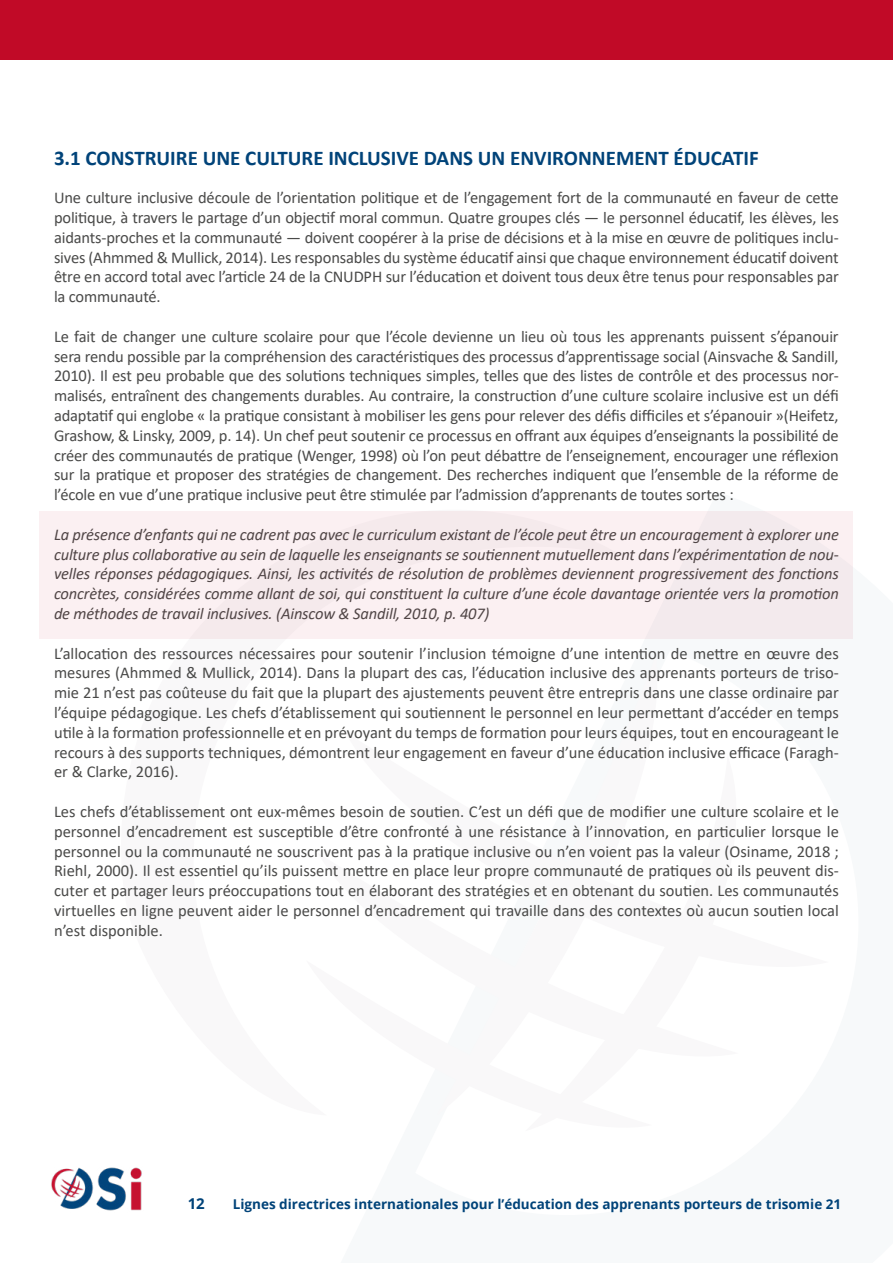
<style>
.page{position:relative;width:893px;height:1263px;background:#fff}
.page>*{position:absolute;margin:0;border:0;box-sizing:border-box;transform-origin:0 0}
.t1{font:700 21px "Calibri";color:#004379}
.t2{font:16.5px/19.8px "Calibri";letter-spacing:-.01em;color:#4a4a49;text-align:justify}
.t3{font:italic 16.5px/19.8px "Calibri";letter-spacing:-.01em;color:#4a4a49;text-align:justify}
.t4{font:700 15px "Open Sans";color:#004379}
.t5{font:700 13.5px "Open Sans";color:#004379}
</style>
<div class="page">
<div style="left:0;top:0;width:893px;height:60px;background:#c10a27"></div>
<img style="left:51px;top:1167px;width:91px;height:44px">
<div style="left:39px;top:511px;width:813px;height:127px;background:#fbf0f2"></div>
<p class="t1" style="left:54px;top:143px;width:706px">3.1 CONSTRUIRE UNE CULTURE INCLUSIVE DANS UN ENVIRONNEMENT ÉDUCATIF</p>
<p class="t2" style="left:54px;top:187px;width:786px">Une culture inclusive découle de l’orientation politique et de l’engagement fort de la communauté en faveur de cette politique, à travers le partage d’un objectif moral commun. Quatre groupes clés — le personnel éducatif, les élèves, les aidants-proches et la communauté — doivent coopérer à la prise de décisions et à la mise en œuvre de politiques inclu&shy;sives (Ahmmed &amp; Mullick, 2014). Les responsables du système éducatif ainsi que chaque environnement éducatif doivent être en accord total avec l’article 24 de la CNUDPH sur l’éducation et doivent tous deux être tenus pour responsables par la communauté.</p>
<p class="t2" style="left:54px;top:326px;width:786px">Le fait de changer une culture scolaire pour que l’école devienne un lieu où tous les apprenants puissent s’épanouir sera rendu possible par la compréhension des caractéristiques des processus d’apprentissage social (Ainsvache &amp; Sandill, 2010). Il est peu probable que des solutions techniques simples, telles que des listes de contrôle et des processus nor&shy;malisés, entraînent des changements durables. Au contraire, la construction d’une culture scolaire inclusive est un défi adaptatif qui englobe « la pratique consistant à mobiliser les gens pour relever des défis difficiles et s’épanouir »(Heifetz, Grashow, &amp; Linsky, 2009, p. 14). Un chef peut soutenir ce processus en offrant aux équipes d’enseignants la possibilité de créer des communautés de pratique (Wenger, 1998) où l’on peut débattre de l’enseignement, encourager une réflexion sur la pratique et proposer des stratégies de changement. Des recherches indiquent que l’ensemble de la réforme de l’école en vue d’une pratique inclusive peut être stimulée par l’admission d’apprenants de toutes sortes :</p>
<p class="t3" style="left:54px;top:524px;width:786px">La présence d’enfants qui ne cadrent pas avec le curriculum existant de l’école peut être un encouragement à explorer une culture plus collaborative au sein de laquelle les enseignants se soutiennent mutuellement dans l’expérimentation de nou&shy;velles réponses pédagogiques. Ainsi, les activités de résolution de problèmes deviennent progressivement des fonctions concrètes, considérées comme allant de soi, qui constituent la culture d’une école davantage orientée vers la promotion de méthodes de travail inclusives. (Ainscow &amp; Sandill, 2010, p. 407)</p>
<p class="t2" style="left:54px;top:643px;width:786px">L’allocation des ressources nécessaires pour soutenir l’inclusion témoigne d’une intention de mettre en œuvre des mesures (Ahmmed &amp; Mullick, 2014). Dans la plupart des cas, l’éducation inclusive des apprenants porteurs de triso&shy;mie 21 n’est pas coûteuse du fait que la plupart des ajustements peuvent être entrepris dans une classe ordinaire par l’équipe pédagogique. Les chefs d’établissement qui soutiennent le personnel en leur permettant d’accéder en temps utile à la formation professionnelle et en prévoyant du temps de formation pour leurs équipes, tout en encourageant le recours à des supports techniques, démontrent leur engagement en faveur d’une éducation inclusive efficace (Faragh&shy;er &amp; Clarke, 2016).</p>
<p class="t2" style="left:54px;top:801px;width:786px">Les chefs d’établissement ont eux-mêmes besoin de soutien. C’est un défi que de modifier une culture scolaire et le personnel d’encadrement est susceptible d’être confronté à une résistance à l’innovation, en particulier lorsque le personnel ou la communauté ne souscrivent pas à la pratique inclusive ou n’en voient pas la valeur (Osiname, 2018 ; Riehl, 2000). Il est essentiel qu’ils puissent mettre en place leur propre communauté de pratiques où ils peuvent dis&shy;cuter et partager leurs préoccupations tout en élaborant des stratégies et en obtenant du soutien. Les communautés virtuelles en ligne peuvent aider le personnel d’encadrement qui travaille dans des contextes où aucun soutien local n’est disponible.</p>
<p class="t4" style="left:188px;top:1192px;width:19px">12</p>
<p class="t5" style="left:233px;top:1194px;width:610px">Lignes directrices internationales pour l’éducation des apprenants porteurs de trisomie 21</p>
</div>
